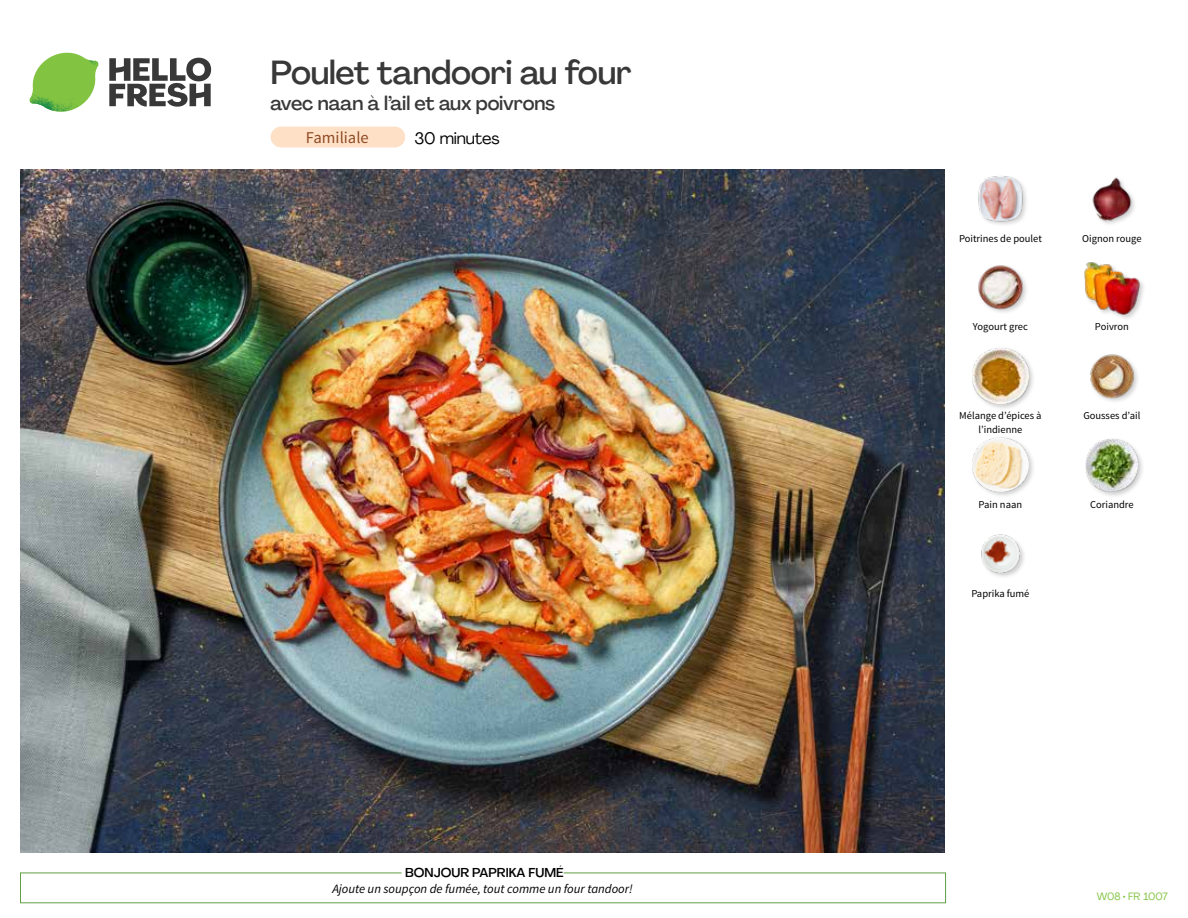
<style>
.page{position:relative;width:1188px;height:918px;background:#fff}
.page>*{position:absolute;margin:0;border:0;box-sizing:border-box;transform-origin:0 0}
.t1{font:500 33px "Agrandir";letter-spacing:-.01em;color:#383839}
.t2{font:500 19.5px "Agrandir";letter-spacing:-.01em;color:#383839}
.t3{font:16.5px "Source Sans Pro";color:#8e4b25}
.t4{font:16.5px "Agrandir";letter-spacing:-.01em;color:#000}
.t5{font:italic 12.75px "Source Sans Pro";color:#000}
.t6{font:500 12.75px "Agrandir";color:#000}
.t7{font:10.5px "Source Sans Pro";color:#000}
.t8{font:10.5px "Agrandir";color:#82c341}
</style>
<div class="page">
<svg style="left:109px;top:57px;width:102px;height:50px"></svg>
<svg style="left:34px;top:53px;width:62px;height:40px"></svg>
<img style="left:67px;top:53px;width:32px;height:26px">
<img style="left:33px;top:75px;width:59px;height:11px">
<img style="left:29px;top:79px;width:61px;height:33px">
<img style="left:65px;top:86px;width:27px;height:25px">
<div style="left:20px;top:873px;width:926px;height:30px;border:1px solid #609f43"></div>
<div style="left:402px;top:865px;width:162px;height:15px;background:#fff"></div>
<img style="left:21px;top:170px;width:924px;height:682px">
<div style="left:271px;top:127px;width:134px;height:20px;background:#fee0c6;border-radius:10px"></div>
<img style="left:981px;top:534px;width:43px;height:43px">
<div style="left:1084px;top:437px;width:61px;height:62px;background:#000;opacity:.2"></div>
<img style="left:1085px;top:438px;width:54px;height:54px">
<div style="left:971px;top:436px;width:64px;height:63px;background:#000;opacity:.2"></div>
<img style="left:972px;top:436px;width:57px;height:58px">
<img style="left:1090px;top:354px;width:48px;height:48px">
<div style="left:971px;top:346px;width:65px;height:66px;background:#000;opacity:.2"></div>
<img style="left:972px;top:347px;width:57px;height:58px">
<div style="left:1083px;top:261px;width:63px;height:61px;background:#000;opacity:.2"></div>
<img style="left:1083px;top:261px;width:58px;height:55px">
<img style="left:978px;top:265px;width:49px;height:48px">
<img style="left:1092px;top:177px;width:43px;height:47px">
<img style="left:978px;top:176px;width:48px;height:49px">
<h1 class="t1" style="left:271px;top:52px;width:363px">Poulet tandoori au four</h1>
<h2 class="t2" style="left:271px;top:91px;width:286px">avec naan à l’ail et aux poivrons</h2>
<h3 class="t3" style="left:306px;top:128px;width:64px">Familiale</h3>
<h3 class="t4" style="left:414px;top:128px;width:87px">30 minutes</h3>
<p class="t6" style="left:405px;top:864px;width:160px">BONJOUR PAPRIKA FUMÉ</p>
<p class="t5" style="left:332px;top:881px;width:302px">Ajoute un soupçon de fumée, tout comme un four tandoor!</p>
<p class="t7" style="left:959px;top:232px;width:84px">Poitrines de poulet</p>
<p class="t7" style="left:1082px;top:232px;width:61px">Oignon rouge</p>
<p class="t7" style="left:973px;top:320px;width:56px">Yogourt grec</p>
<p class="t7" style="left:1095px;top:320px;width:35px">Poivron</p>
<p class="t7" style="left:959px;top:409px;width:84px">Mélange d’épices à</p>
<p class="t7" style="left:1083px;top:409px;width:59px">Gousses d’ail</p>
<p class="t7" style="left:978px;top:423px;width:45px">l’indienne</p>
<p class="t7" style="left:979px;top:498px;width:45px">Pain naan</p>
<p class="t7" style="left:1090px;top:498px;width:45px">Coriandre</p>
<p class="t7" style="left:971px;top:587px;width:60px">Paprika fumé</p>
<p class="t8" style="left:1097px;top:890px;width:73px">W08 • FR 1007</p>
</div>
